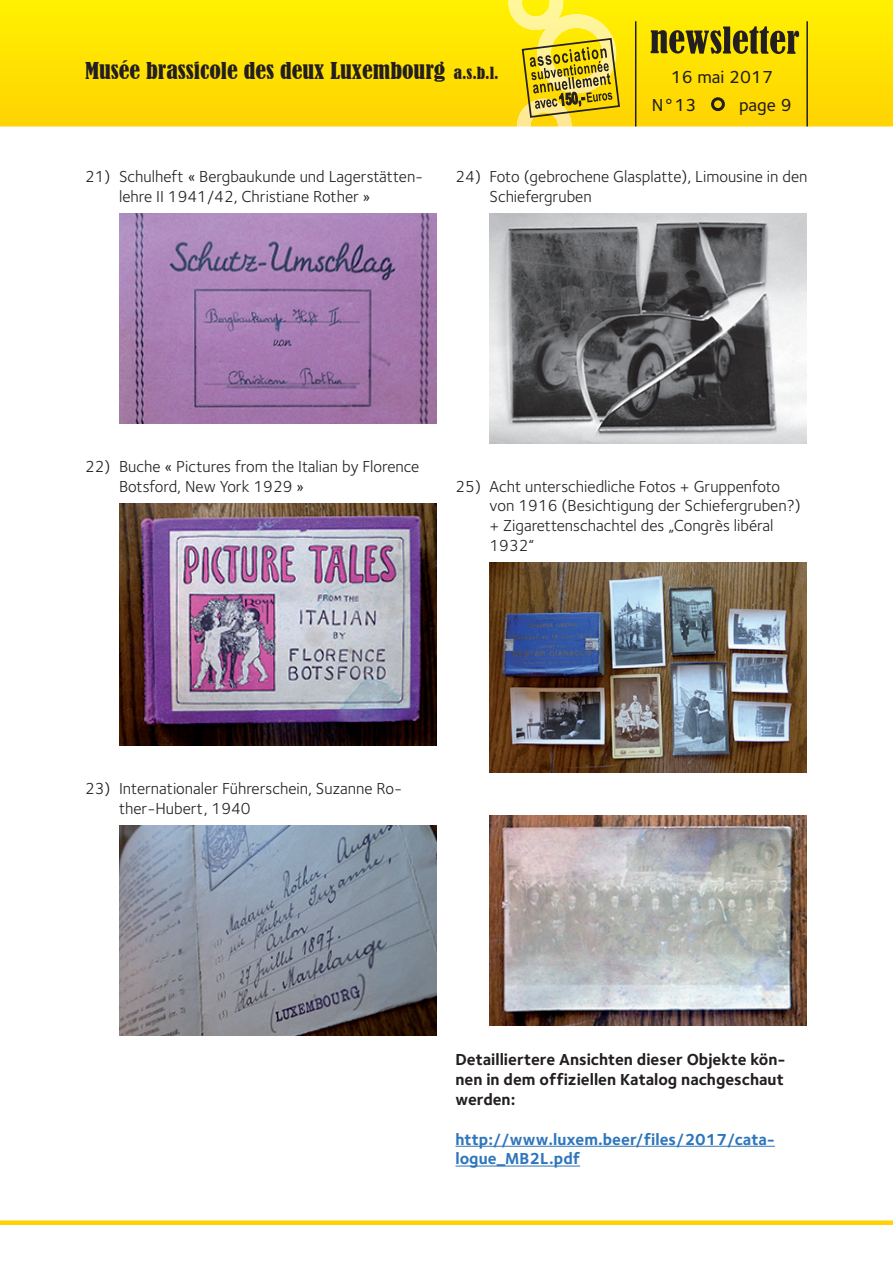
<style>
.page{position:relative;width:893px;height:1263px;background:#fff}
.page>*{position:absolute;margin:0;border:0;box-sizing:border-box;transform-origin:0 0}
.t1{font:condensed 21.75px "Bernard";color:#231f20;scale:1.1 1}
.t2{font:18px/28.5px "Foundry Sterling Medium CE";color:#231f20}
.t3{font:16.5px/19.8px "Foundry Sterling Book CE";color:#231f20}
.t4{font:16.5px/19.8px "Foundry Sterling Bold CE";color:#231f20;text-align:justify}
.t5{font:16.5px/19.8px "Foundry Sterling Bold CE";color:#2e76bc}
.s1{font-size:15.75px}
</style>
<div class="page">
<svg style="left:0;top:0;width:893px;height:126px;background:#fee201"></svg>
<svg style="left:651px;top:26px;width:148px;height:28px;background:#8e8110"></svg>
<div style="left:712px;top:99px;width:11px;height:11px;background:#fed304;border-radius:50%"></div>
<div style="left:711px;top:97px;width:14px;height:14px;border:3px solid #231f20;border-radius:50%"></div>
<div style="left:0;top:1220px;width:893px;height:5px;background:#fed304"></div>
<hr style="left:635px;top:21px;width:1px;height:105px;background:#231f20">
<hr style="left:806px;top:21px;width:2px;height:105px;background:#231f20">
<svg style="left:453px;top:66px;width:46px;height:14px"></svg>
<svg style="left:508px;top:0;width:113px;height:126px;background:#e0cb30"></svg>
<img style="left:119px;top:214px;width:317px;height:210px">
<img style="left:119px;top:504px;width:317px;height:242px">
<img style="left:119px;top:826px;width:317px;height:210px">
<hr style="left:455px;top:1146px;width:320px;height:1px;background:#2e76bc">
<hr style="left:455px;top:1166px;width:125px;height:1px;background:#2e76bc">
<img style="left:489px;top:214px;width:318px;height:229px">
<img style="left:489px;top:563px;width:318px;height:210px">
<img style="left:489px;top:816px;width:318px;height:210px">
<h1 class="t1" style="left:85px;top:58px;width:378px">Musée brassicole des deux Luxembourg <span class="s1">a.s.b.l.</span></h1>
<p class="t2" style="left:652px;top:63px;width:123px;text-indent:19px">16 mai 2017<br>N°13</p>
<p class="t2" style="left:739px;top:91px;width:54px">page 9</p>
<p class="t3" style="left:119px;top:167px;width:306px;text-indent:-34px">21) Schulheft « Bergbaukunde und Lagerstätten&shy;lehre II 1941/42, Christiane Rother »</p>
<p class="t3" style="left:489px;top:167px;width:319px;text-indent:-34px">24) Foto (gebrochene Glasplatte), Limousine in den<br>Schiefergruben</p>
<p class="t3" style="left:119px;top:457px;width:302px;text-indent:-34px">22) Buche « Pictures from the Italian by Florence<br>Botsford, New York 1929 »</p>
<p class="t3" style="left:489px;top:476px;width:313px;text-indent:-34px">25) Acht unterschiedliche Fotos + Gruppenfoto von 1916 (Besichtigung der Schiefergruben?) + Zigarettenschachtel des „Congrès libéral 1932“</p>
<p class="t3" style="left:119px;top:779px;width:285px;text-indent:-34px">23) Internationaler Führerschein, Suzanne Ro&shy;ther-Hubert, 1940</p>
<p class="t4" style="left:455px;top:1050px;width:332px">Detailliertere Ansichten dieser Objekte kön&shy;nen in dem offiziellen Katalog nachgeschaut werden:</p>
<p class="t5" style="left:455px;top:1129px;width:321px">http://www.luxem.beer/files/2017/cata&shy;logue_MB2L.pdf</p>
</div>
